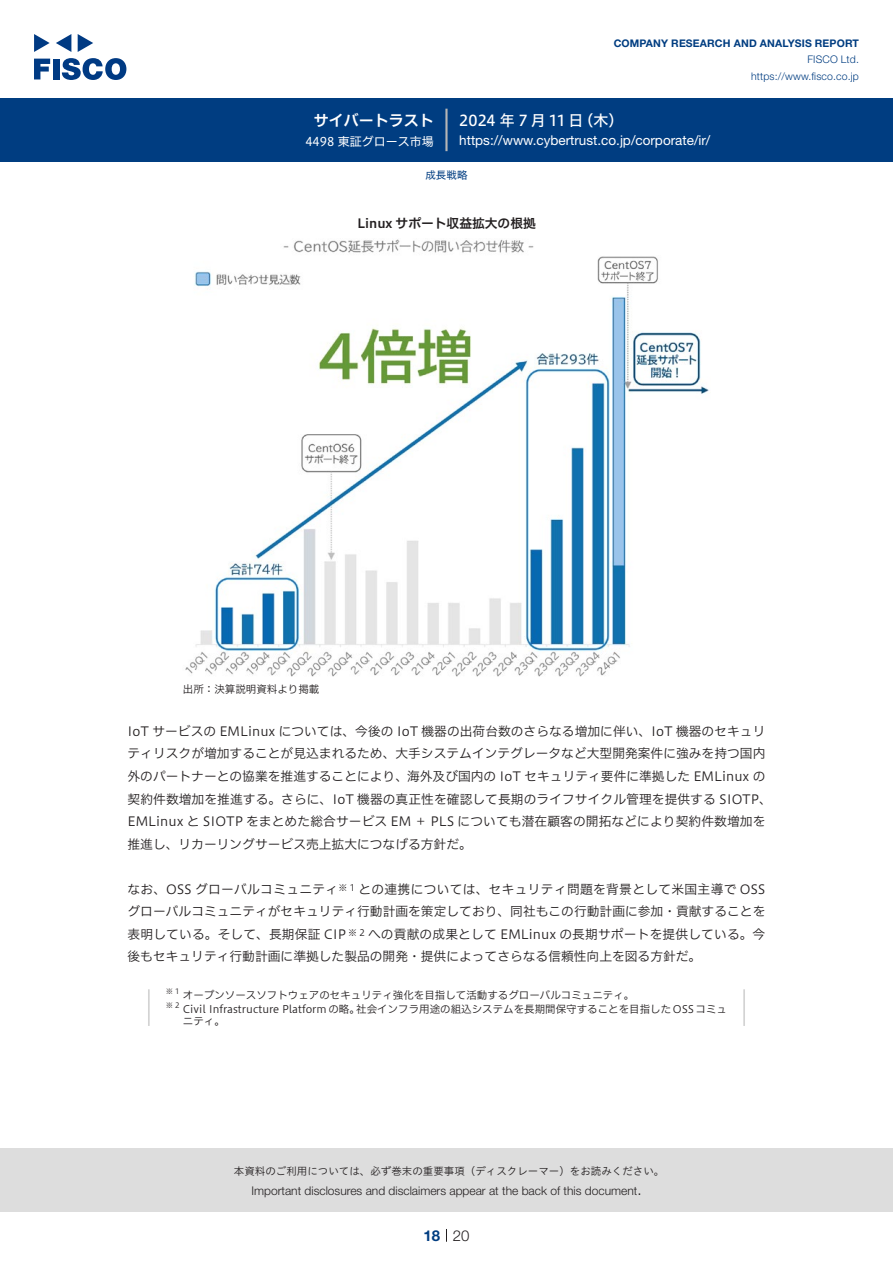
<style>
.page{position:relative;width:893px;height:1263px;background:#fff}
.page>*{position:absolute;margin:0;border:0;box-sizing:border-box;transform-origin:0 0}
.t1{font:15px "Hiragino UD Sans F Std N W5";color:#fff}
.t2{font:15px "Hiragino UD Sans F Std N W6";color:#fff}
.t3{font:300 15px "Helvetica Neue LT Std";color:#231f20}
.t4{font:700 15px "Helvetica Neue LT Std";color:#003d81}
.t5{font:13.5px "Helvetica Neue LT Std";color:#fff}
.本文{font:12.75px/22.5px "Hiragino UD Sans F Std N W3";color:#231f20}
.本文-2{font:12.75px "Hiragino UD Sans F Std N W3";letter-spacing:.025em;color:#231f20}
.チャートタイトル{font:12.75px "Hiragino UD Sans F Std N W6";color:#231f20}
.t6{font:300 12px "Helvetica Neue LT Std";color:#231f20}
.t7{font:12px "Hiragino UD Sans F Std N W4";color:#fff}
.表組み基本スタイル{font:10.5px "Hiragino UD Sans F Std N W3";color:#231f20}
.t8{font:10.5px "Hiragino UD Sans Std W3";color:#231f20}
.t9{font:700 10.5px "Helvetica Neue LT Std";letter-spacing:.015em;color:#003d81}
.t10{font:300 10.5px/16.5px "Helvetica Neue LT Std";letter-spacing:.015em;color:#003d81;text-align:right}
.ヘッダー{font:10.5px "Hiragino UD Sans F Std N W4";color:#003d81}
.本文-3{font:8.85px "Hiragino UD Sans F Std N W3";color:#231f20}
.t11{font:7.35px "Hiragino UD Sans F Std N W3";color:#231f20}
</style>
<div class="page">
<div style="left:0;top:1148px;width:893px;height:64px;background:#ddd"></div>
<svg style="left:34px;top:59px;width:16px;height:20px"></svg>
<div style="left:53px;top:59px;width:6px;height:20px;background:#003a83"></div>
<svg style="left:62px;top:58px;width:64px;height:22px"></svg>
<svg style="left:34px;top:34px;width:16px;height:18px"></svg>
<svg style="left:78px;top:34px;width:15px;height:18px"></svg>
<svg style="left:56px;top:34px;width:15px;height:18px"></svg>
<div style="left:0;top:98px;width:893px;height:64px;background:#003d81"></div>
<hr style="left:445px;top:109px;width:3px;height:42px;background:#b5b5b6">
<svg style="left:446px;top:1229px;width:1px;height:13px"></svg>
<img style="left:185px;top:239px;width:524px;height:438px">
<hr style="left:148px;top:989px;width:2px;height:37px;background:#d3d3d3">
<hr style="left:743px;top:989px;width:2px;height:37px;background:#d3d3d3">
<p class="t2" style="left:314px;top:109px;width:122px">サイバートラスト</p>
<p class="t7" style="left:305px;top:132px;width:130px">4498 東証グロース市場</p>
<p class="t9" style="left:614px;top:37px;width:247px">COMPANY RESEARCH AND ANALYSIS REPORT</p>
<p class="t10" style="left:751px;top:51px;width:109px">FISCO Ltd. https://www.fisco.co j p.</p>
<p class="t1" style="left:459px;top:109px;width:126px">2024 年 7 月 11 日</p>
<p class="t1" style="left:579px;top:109px;width:46px">（木(</p>
<p class="t5" style="left:459px;top:132px;width:253px">https://www.cybertrust.co j p. /corporate /i r/</p>
<p class="ヘッダー" style="left:425px;top:167px;width:43px">成長戦略</p>
<p class="チャートタイトル" style="left:357px;top:214px;width:180px">Linux サポート収益拡大の根拠</p>
<p class="表組み基本スタイル" style="left:183px;top:681px;width:138px">出所：決算説明資料より掲載</p>
<p class="本文" style="left:128px;top:719px;width:646px">IoT サービスの EMLinux については、今後の IoT 機器の出荷台数のさらなる増加に伴い、IoT 機器のセキュリティリスクが増加することが見込まれるため、大手システムインテグレータなど大型開発案件に強みを持つ国内外のパートナーとの協業を推進することにより、海外及び国内の IoT セキュリティ要件に準拠した EMLinux の契約件数増加を推進する。さらに、IoT 機器の真正性を確認して長期のライフサイクル管理を提供する SIOTP、EMLinux と SIOTP をまとめた総合サービス EM ＋ PLS についても潜在顧客の開拓などにより契約件数増加を推進し、リカーリングサービス売上拡大につなげる方針だ。</p>
<p class="本文-2" style="left:358px;top:879px;width:408px">との連携については、セキュリティ問題を背景として米国主導で OSS</p>
<p class="本文-2" style="left:128px;top:879px;width:212px">なお、OSS グローバルコミュニティ</p>
<p class="本文" style="left:128px;top:899px;width:639px">グローバルコミュニティがセキュリティ行動計画を策定しており、同社もこの行動計画に参加・貢献することを</p>
<p class="本文" style="left:368px;top:922px;width:399px">への貢献の成果として EMLinux の長期サポートを提供している。今</p>
<p class="本文-3" style="left:339px;top:880px;width:18px">※ 1</p>
<p class="本文" style="left:128px;top:922px;width:575px">表明している。そして、長期保証 CIP<br>後もセキュリティ行動計画に準拠した製品の開発・提供によってさらなる信頼性向上を図る方針だ。</p>
<p class="本文-3" style="left:348px;top:925px;width:18px">※ 2</p>
<p class="t11" style="left:166px;top:986px;width:15px">※1</p>
<p class="表組み基本スタイル" style="left:183px;top:987px;width:453px">オープンソースソフトウェアのセキュリティ強化を目指して活動するグローバルコミュニティ。</p>
<p class="t11" style="left:166px;top:1000px;width:15px">※2</p>
<p class="表組み基本スタイル" style="left:183px;top:1001px;width:179px">Civil Infrastructure Platform の略。</p>
<p class="表組み基本スタイル" style="left:356px;top:1001px;width:372px">社会インフラ用途の組込システムを長期間保守することを目指した OSS コミュ</p>
<p class="表組み基本スタイル" style="left:183px;top:1013px;width:43px">ニティ。</p>
<p class="t8" style="left:234px;top:1163px;width:432px">本資料のご利用については、必ず巻末の重要事項（ディスクレーマー）をお読みください。</p>
<p class="t3" style="left:637px;top:1180px;width:6px">.</p>
<p class="t6" style="left:251px;top:1183px;width:387px">Important disclosures and disclaimers appear at the back of this document</p>
<p class="t4" style="left:423px;top:1226px;width:18px">18</p>
<p class="t3" style="left:453px;top:1226px;width:18px">20</p>
</div>
